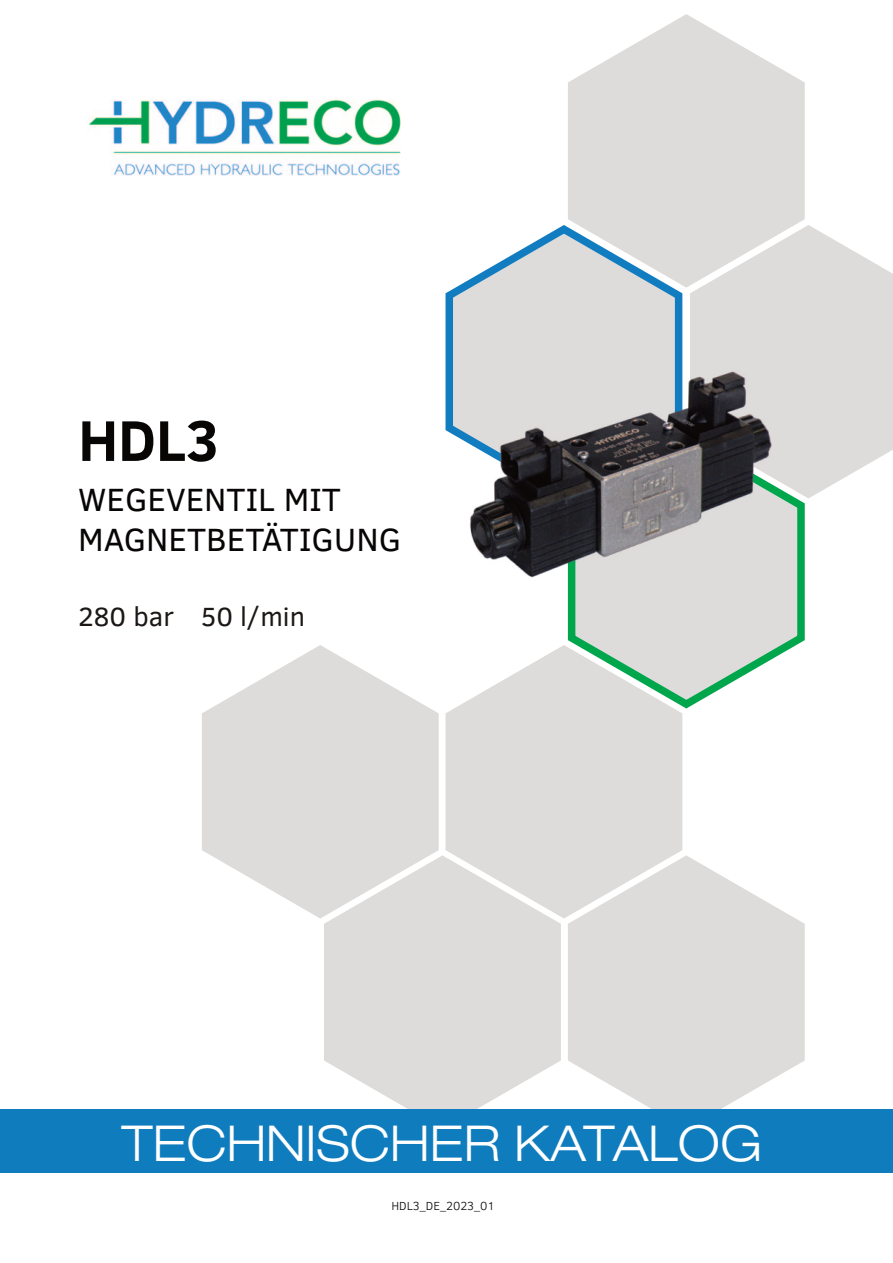
<style>
.page{position:relative;width:893px;height:1263px;background:#fff}
.page>*{position:absolute;margin:0;border:0;box-sizing:border-box;transform-origin:0 0}
.t1{font:700 58.5px "Clear Sans";color:#080505}
.t2{font:300 expanded 49.5px "Helvetica Neue LT Std";color:#fff}
.t3{font:33px/39.6px "Clear Sans";color:#080505}
.t4{font:27px "Clear Sans";color:#1b1715}
.t5{font:300 12px "Clear Sans";color:#080505}
</style>
<div class="page">
<svg style="left:445px;top:225px;width:237px;height:118px"></svg>
<svg style="left:690px;top:225px;width:203px;height:273px;background:#e1e0de"></svg>
<svg style="left:568px;top:14px;width:237px;height:274px"></svg>
<svg style="left:568px;top:435px;width:237px;height:273px"></svg>
<svg style="left:445px;top:645px;width:237px;height:273px;background:#dcdedb"></svg>
<svg style="left:202px;top:645px;width:237px;height:273px"></svg>
<svg style="left:324px;top:855px;width:237px;height:254px;background:#e0dfdd"></svg>
<svg style="left:568px;top:855px;width:237px;height:254px;background:#e2e1df"></svg>
<div style="left:0;top:1109px;width:893px;height:64px;background:#0f7cbe"></div>
<img style="left:88px;top:99px;width:313px;height:77px">
<img style="left:445px;top:343px;width:344px;height:253px">
<p class="t1" style="left:78px;top:398px;width:143px">HDL3</p>
<p class="t3" style="left:78px;top:478px;width:325px">WEGEVENTIL MIT<br>MAGNETBETÄTIGUNG</p>
<p class="t4" style="left:78px;top:597px;width:228px">280 bar 50 l/min</p>
<p class="t2" style="left:121px;top:1114px;width:642px">TECHNISCHER KATALOG</p>
<p class="t5" style="left:391px;top:1197px;width:105px">HDL3_DE_2023_01</p>
</div>
